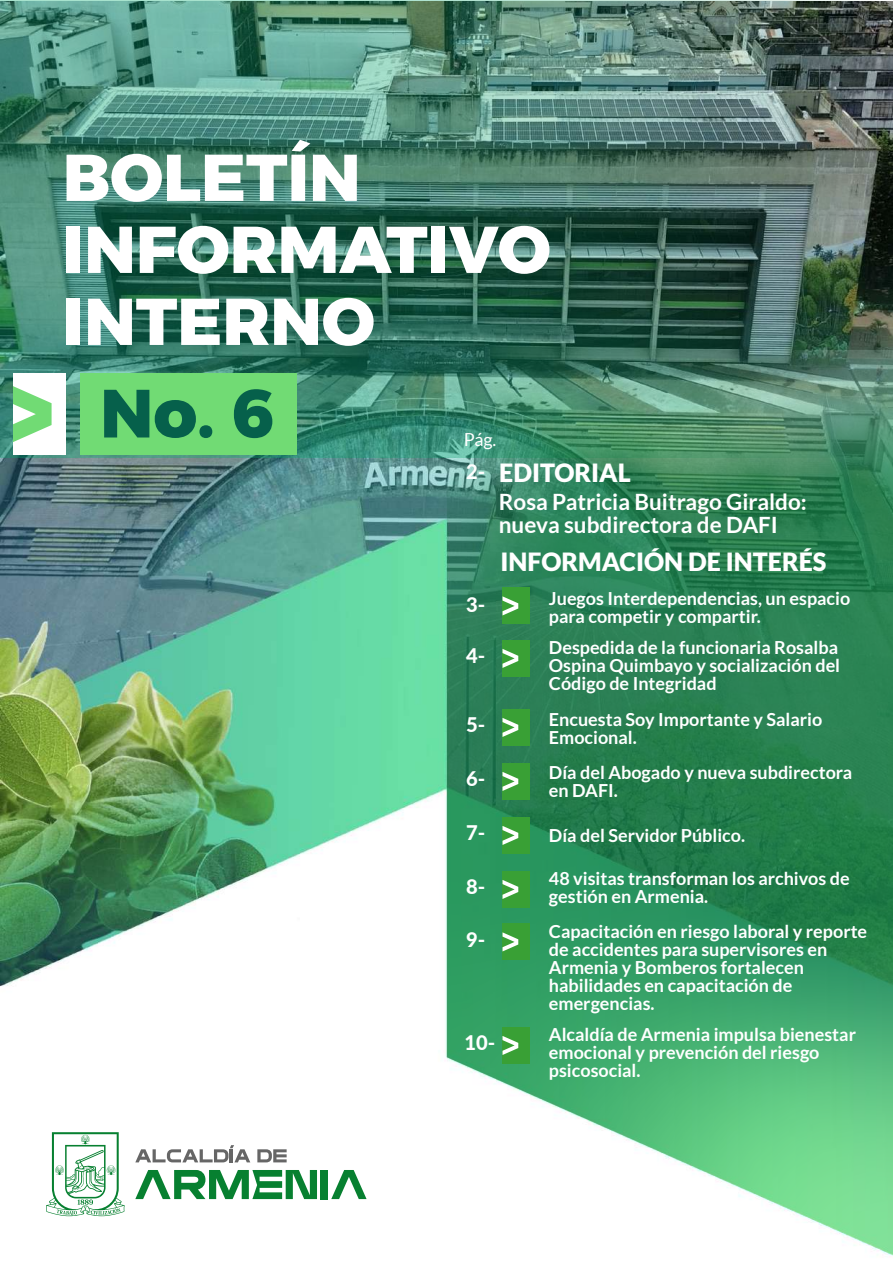
<style>
.page{position:relative;width:893px;height:1263px;background:#fff}
.page>*{position:absolute;margin:0;border:0;box-sizing:border-box;transform-origin:0 0}
.t1{font:800 68.1px "Alexandria";color:#06604b}
.t2{font:800 66px/72px "Alexandria";color:#fff}
.t3{font:900 25.05px "Lato";color:#fff}
.t4{font:700 22.5px/22.5px "Lato";color:#fff}
.t5{font:800 20.1px "Lato";color:#fff}
.t6{font:700 18px/18px "Lato";color:#fff}
.t7{font:18px "Lato";color:#fff}
</style>
<div class="page">
<img style="left:1px;top:457px;width:892px;height:799px">
<img style="left:0;top:0;width:893px;height:457px">
<svg style="left:447px;top:350px;width:446px;height:905px;background:#4d9d72"></svg>
<div style="left:502px;top:587px;width:28px;height:37px;background:#39a035"></div>
<svg style="left:502px;top:596px;width:16px;height:19px"></svg>
<div style="left:502px;top:1027px;width:28px;height:37px;background:#39a035"></div>
<svg style="left:502px;top:1036px;width:16px;height:19px"></svg>
<div style="left:502px;top:923px;width:28px;height:37px;background:#39a035"></div>
<svg style="left:502px;top:932px;width:16px;height:19px"></svg>
<div style="left:502px;top:871px;width:28px;height:37px;background:#39a035"></div>
<svg style="left:502px;top:880px;width:16px;height:19px"></svg>
<div style="left:502px;top:817px;width:28px;height:37px;background:#39a035"></div>
<svg style="left:502px;top:826px;width:16px;height:19px"></svg>
<div style="left:502px;top:763px;width:28px;height:37px;background:#39a035"></div>
<svg style="left:502px;top:772px;width:16px;height:19px"></svg>
<div style="left:502px;top:709px;width:28px;height:37px;background:#39a035"></div>
<svg style="left:502px;top:718px;width:16px;height:19px"></svg>
<div style="left:502px;top:640px;width:28px;height:37px;background:#39a035"></div>
<svg style="left:502px;top:649px;width:16px;height:19px"></svg>
<svg style="left:135px;top:1170px;width:182px;height:29px"></svg>
<div style="left:321px;top:1170px;width:7px;height:29px;background:#078030"></div>
<svg style="left:331px;top:1170px;width:36px;height:29px"></svg>
<svg style="left:135px;top:1145px;width:115px;height:17px"></svg>
<svg style="left:257px;top:1149px;width:30px;height:13px"></svg>
<svg style="left:46px;top:1132px;width:79px;height:84px"></svg>
<div style="left:80px;top:373px;width:217px;height:81px;background:#71db74"></div>
<div style="left:14px;top:373px;width:52px;height:81px;background:#fff"></div>
<svg style="left:14px;top:386px;width:38px;height:56px"></svg>
<h2 class="t2" style="left:63px;top:142px;width:490px">BOLETÍN<br>INFORMATIVO<br>INTERNO</h2>
<h1 class="t1" style="left:100px;top:374px;width:177px">No. 6</h1>
<p class="t7" style="left:464px;top:429px;width:34px">Pág.</p>
<p class="t5" style="left:466px;top:457px;width:21px">2-</p>
<h3 class="t3" style="left:499px;top:458px;width:133px">EDITORIAL</h3>
<p class="t4" style="left:499px;top:490px;width:309px">Rosa Patricia Buitrago Giraldo: nueva subdirectora de DAFI</p>
<h3 class="t3" style="left:500px;top:547px;width:327px">INFORMACIÓN DE INTERÉS</h3>
<p class="t6" style="left:549px;top:589px;width:303px">Juegos Interdependencias, un espacio para competir y compartir.</p>
<p class="t5" style="left:466px;top:590px;width:21px">3-</p>
<p class="t5" style="left:466px;top:641px;width:21px">4-</p>
<p class="t6" style="left:549px;top:638px;width:293px;text-align:justify">Despedida de la funcionaria Rosalba Ospina Quimbayo y socialización del Código de Integridad</p>
<p class="t5" style="left:466px;top:710px;width:21px">5-</p>
<p class="t5" style="left:466px;top:764px;width:21px">6-</p>
<p class="t6" style="left:549px;top:710px;width:275px">Encuesta Soy Importante y Salario<br>Emocional.</p>
<p class="t6" style="left:549px;top:763px;width:305px">Día del Abogado y nueva subdirectora en DAFI.</p>
<p class="t5" style="left:466px;top:818px;width:21px">7-</p>
<p class="t6" style="left:549px;top:826px;width:198px">Día del Servidor Público.</p>
<p class="t5" style="left:466px;top:872px;width:21px">8-</p>
<p class="t5" style="left:466px;top:924px;width:21px">9-</p>
<p class="t5" style="left:464px;top:1028px;width:32px">10-</p>
<p class="t6" style="left:549px;top:869px;width:302px">48 visitas transforman los archivos de gestión en Armenia.</p>
<p class="t6" style="left:549px;top:922px;width:320px">Capacitación en riesgo laboral y reporte de accidentes para supervisores en<br>Armenia y Bomberos fortalecen habilidades en capacitación de emergencias.</p>
<p class="t6" style="left:549px;top:1025px;width:309px">Alcaldía de Armenia impulsa bienestar emocional y prevención del riesgo psicosocial.</p>
</div>
